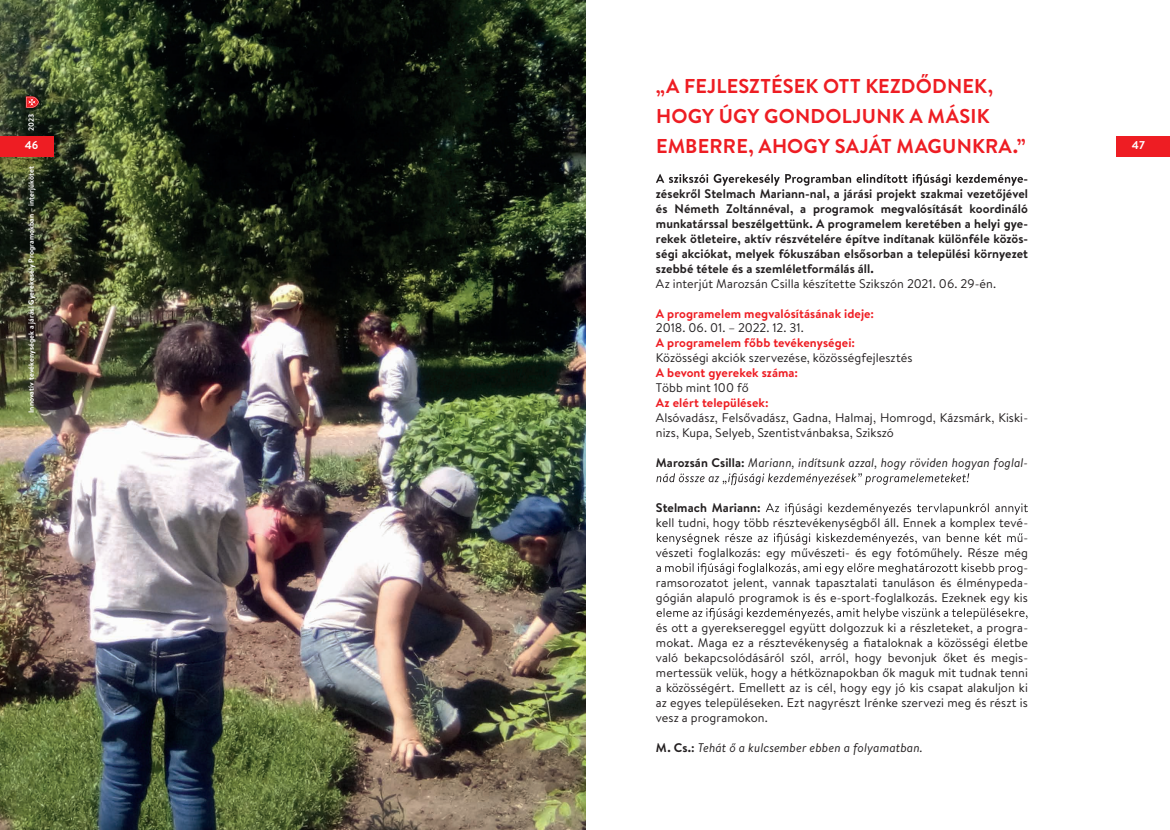
<style>
.page{position:relative;width:1170px;height:830px;background:#fff}
.page>*{position:absolute;margin:0;border:0;box-sizing:border-box;transform-origin:0 0}
.t1{font:700 20px/29.9px "Brandon Text";letter-spacing:.01em;color:#ee1d23}
.t2{font:12.5px/15px "Brandon Text";letter-spacing:.005em;color:#231f20}
.t3{font:700 12.5px/15px "Brandon Text";letter-spacing:.005em;color:#231f20;text-align:justify}
.t4{font:700 12.5px "Brandon Text";letter-spacing:.005em;color:#ee1d23}
.t5{font:italic 12.5px "Brandon Text";letter-spacing:.005em;color:#231f20}
.t6{font:700 11.25px "Brandon Text";color:#fff}
.t7{font:700 7.5px "Brandon Text";letter-spacing:.01em;color:#fff}
.s1{font-weight:700;font-style:normal}
</style>
<div class="page">
<div style="left:1116px;top:136px;width:53px;height:21px;background:#ee1d23"></div>
<img style="left:0;top:0;width:585px;height:829px">
<div style="left:0;top:136px;width:53px;height:21px;background:#ee1d23"></div>
<svg style="left:26px;top:96px;width:13px;height:12px"></svg>
<svg style="left:656px;top:174px;width:366px;height:12px"></svg>
<svg style="left:656px;top:473px;width:313px;height:12px"></svg>
<svg style="left:765px;top:503px;width:262px;height:12px"></svg>
<svg style="left:656px;top:533px;width:366px;height:12px"></svg>
<svg style="left:656px;top:563px;width:366px;height:11px"></svg>
<svg style="left:656px;top:608px;width:371px;height:11px"></svg>
<h1 class="t1" style="left:656px;top:71px;width:371px">„A FEJLESZTÉSEK OTT KEZDŐDNEK,<br>HOGY ÚGY GONDOLJUNK A MÁSIK<br>EMBERRE, AHOGY SAJÁT MAGUNKRA.”</h1>
<p class="t3" style="left:656px;top:171px;width:374px;text-indent:367px">- zésekről Stelmach Mariann-nal, a járási projekt szakmai vezetőjével és Németh Zoltánnéval, a programok megvalósítását koordináló munkatárssal beszélgettünk. A programelem keretében a helyi gye&shy;rekek ötleteire, aktív részvételére építve indítanak különféle közös&shy;ségi akciókat, melyek fókuszában elsősorban a települési környezet szebbé tétele és a szemléletformálás áll.</p>
<p class="t2" style="left:656px;top:275px;width:342px">Az interjút Marozsán Csilla készítette Szikszón 2021. 06. 29-én.</p>
<p class="t4" style="left:656px;top:304px;width:220px">A programelem megvalósításának ideje:</p>
<p class="t2" style="left:656px;top:320px;width:149px">2018. 06. 01. – 2022. 12. 31.</p>
<p class="t4" style="left:656px;top:334px;width:201px">A programelem főbb tevékenységei:</p>
<p class="t2" style="left:656px;top:350px;width:258px">Közösségi akciók szervezése, közösségfejlesztés</p>
<p class="t4" style="left:656px;top:364px;width:144px">A bevont gyerekek száma:</p>
<p class="t2" style="left:656px;top:380px;width:94px">Több mint 100 fő</p>
<p class="t4" style="left:656px;top:394px;width:114px">Az elért települések:</p>
<p class="t2" style="left:656px;top:410px;width:374px">Alsóvadász, Felsővadász, Gadna, Halmaj, Homrogd, Kázsmárk, Kiski&shy;nizs, Kupa, Selyeb, Szentistvánbaksa, Szikszó</p>
<p class="t5" style="left:656px;top:454px;width:374px"><span class="s1">Marozsán Csilla:</span> Mariann, indítsunk azzal, hogy röviden hogyan foglal-</p>
<p class="t3" style="left:656px;top:499px;width:106px">Stelmach Mariann:</p>
<p class="t2" style="left:656px;top:514px;width:374px;text-align:right">kell tudni, hogy több résztevékenységből áll. Ennek a komplex tevé--<br>vészeti foglalkozás: egy művészeti- és egy fotóműhely. Része még -<br>ramsorozatot jelent, vannak tapasztalati tanuláson és élménypeda&shy;gógián alapuló programok is és e-sport-foglalkozás. Ezeknek egy kis</p>
<p class="t2" style="left:656px;top:619px;width:374px;text-align:justify">és ott a gyereksereggel együtt dolgozzuk ki a részleteket, a progra&shy;mokat. Maga ez a résztevékenység a fiataloknak a közösségi életbe való bekapcsolódásáról szól, arról, hogy bevonjuk őket és megis&shy;mertessük velük, hogy a hétköznapokban ők maguk mit tudnak tenni a közösségért. Emellett az is cél, hogy egy jó kis csapat alakuljon ki az egyes településeken. Ezt nagyrészt Irénke szervezi meg és részt is vesz a programokon.</p>
<p class="t5" style="left:656px;top:738px;width:268px"><span class="s1">M. Cs.:</span> Tehát ő a kulcsember ebben a folyamatban.</p>
<p class="t7" style="left:26px;top:131px;width:19px;rotate:-90deg">2023</p>
<p class="t6" style="left:25px;top:137px;width:15px">46</p>
<p class="t6" style="left:1131px;top:137px;width:14px">47</p>
<p class="t7" style="left:26px;top:412px;width:248px;rotate:-90deg">Innovatív tevékenységek a járási Gyerekesély Programokban – interjúkötet</p>
</div>
